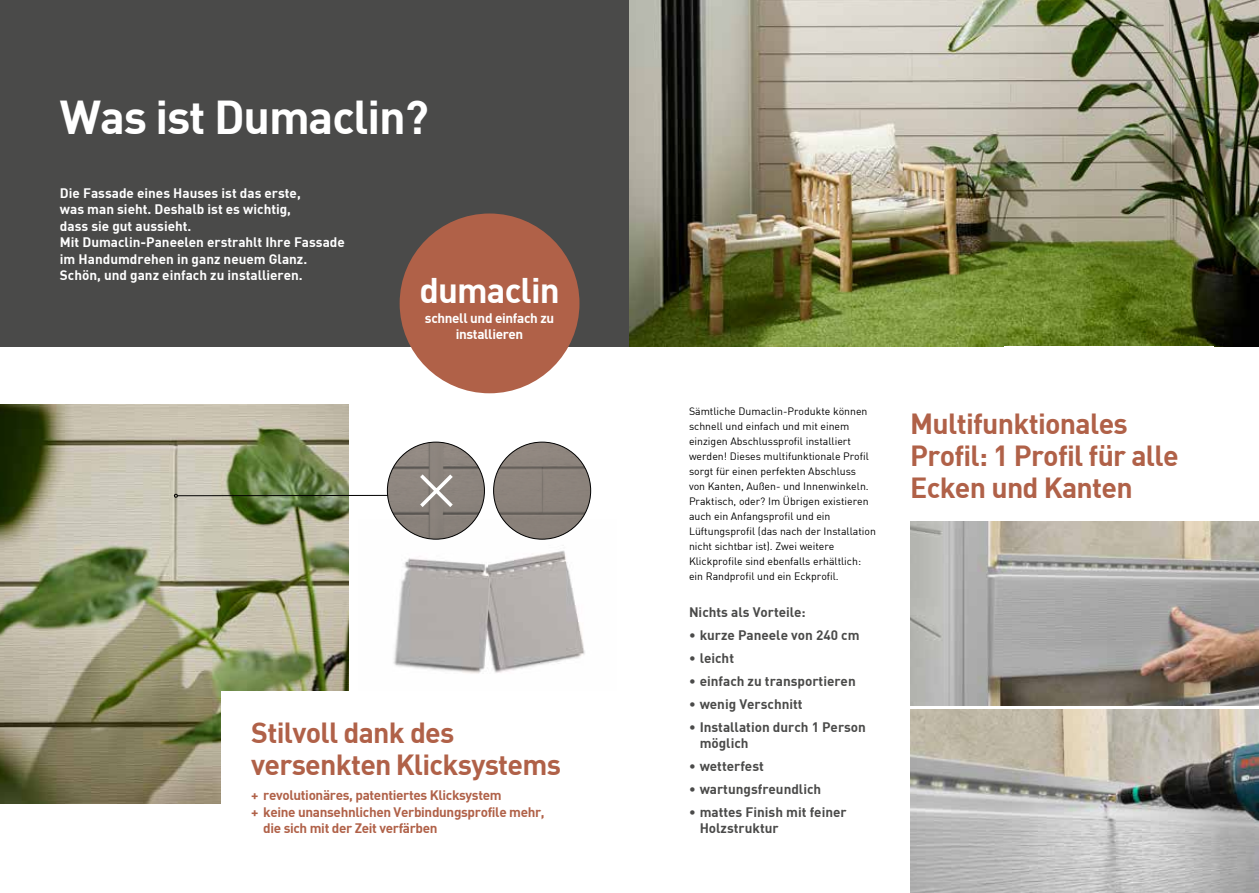
<style>
.page{position:relative;width:1259px;height:893px;background:#fff}
.page>*{position:absolute;margin:0;border:0;box-sizing:border-box;transform-origin:0 0}
.t1{font:46.5px "DIN Bold";letter-spacing:-.025em;color:#fff}
.t2{font:34.95px "DIN Bold";letter-spacing:-.025em;color:#fff}
.t3{font:28.5px/32.2px "DIN Bold";letter-spacing:-.025em;color:#b06148}
.t4{font:13.5px/16.5px "DIN Bold";color:#fff}
.t5{font:13.5px/16.5px "DIN Bold";color:#4a4a49}
.t6{font:13.5px "DIN Bold";letter-spacing:-.025em;color:#b06148}
.t7{font:13.5px/16.5px "DIN Bold";letter-spacing:-.025em;color:#fff;text-align:center}
.t8{font:10.5px/15px "DIN";color:#000}
</style>
<div class="page">
<img style="left:910px;top:709px;width:349px;height:184px">
<img style="left:910px;top:522px;width:349px;height:183px">
<img style="left:0;top:405px;width:349px;height:399px">
<div style="left:0;top:0;width:1259px;height:346px;background:#4a4a49"></div>
<img style="left:629px;top:0;width:630px;height:346px">
<div style="left:221px;top:691px;width:408px;height:202px;background:#fff"></div>
<div style="left:400px;top:213px;width:179px;height:180px;background:#b06148;border-radius:50%"></div>
<hr style="left:177px;top:495px;width:212px;height:1px;background:#000">
<svg style="left:174px;top:494px;width:4px;height:4px"></svg>
<img style="left:387px;top:442px;width:97px;height:97px;border-radius:49px">
<img style="left:493px;top:442px;width:97px;height:97px;border-radius:49px">
<svg style="left:418px;top:473px;width:37px;height:36px"></svg>
<img style="left:393px;top:519px;width:192px;height:155px">
<img style="left:399px;top:551px;width:184px;height:118px">
<h1 class="t1" style="left:60px;top:87px;width:370px">Was ist Dumaclin?</h1>
<p class="t4" style="left:60px;top:184px;width:286px">Die Fassade eines Hauses ist das erste,<br>was man sieht. Deshalb ist es wichtig,<br>dass sie gut aussieht.<br>Mit Dumaclin-Paneelen erstrahlt Ihre Fassade im Handumdrehen in ganz neuem Glanz.<br>Schön, und ganz einfach zu installieren.</p>
<h2 class="t2" style="left:419px;top:268px;width:142px">dumaclin</h2>
<p class="t7" style="left:425px;top:309px;width:131px">schnell und einfach zu installieren</p>
<h3 class="t3" style="left:251px;top:715px;width:311px">Stilvoll dank des versenkten Klicksystems</h3>
<p class="t6" style="left:251px;top:787px;width:252px">+ revolutionäres, patentiertes Klicksystem</p>
<p class="t6" style="left:251px;top:803px;width:295px">+ keine unansehnlichen Verbindungsprofile mehr,</p>
<p class="t6" style="left:263px;top:820px;width:176px">die sich mit der Zeit verfärben</p>
<p class="t8" style="left:689px;top:403px;width:188px">Sämtliche Dumaclin-Produkte können schnell und einfach und mit einem einzigen Abschlussprofil installiert werden! Dieses multifunktionale Profil sorgt für einen perfekten Abschluss<br>von Kanten, Außen- und Innenwinkeln.<br>Praktisch, oder? Im Übrigen existieren auch ein Anfangsprofil und ein Lüftungsprofil (das nach der Installation nicht sichtbar ist). Zwei weitere Klickprofile sind ebenfalls erhältlich: ein Randprofil und ein Eckprofil.</p>
<p class="t5" style="left:689px;top:604px;width:118px">Nichts als Vorteile:</p>
<p class="t5" style="left:689px;top:627px;width:172px">• kurze Paneele von 240 cm</p>
<p class="t5" style="left:689px;top:649px;width:47px">• leicht</p>
<p class="t5" style="left:689px;top:672px;width:168px">• einfach zu transportieren</p>
<p class="t5" style="left:689px;top:695px;width:115px">• wenig Verschnitt</p>
<p class="t5" style="left:699px;top:718px;width:168px;text-indent:-11px">• Installation durch 1 Person möglich</p>
<p class="t5" style="left:689px;top:757px;width:76px">• wetterfest</p>
<p class="t5" style="left:689px;top:780px;width:134px">• wartungsfreundlich</p>
<p class="t5" style="left:699px;top:803px;width:148px;text-indent:-11px">• mattes Finish mit feiner<br>Holzstruktur</p>
<h3 class="t3" style="left:910px;top:406px;width:270px">Multifunktionales<br>Profil: 1 Profil für alle<br>Ecken und Kanten</h3>
</div>
